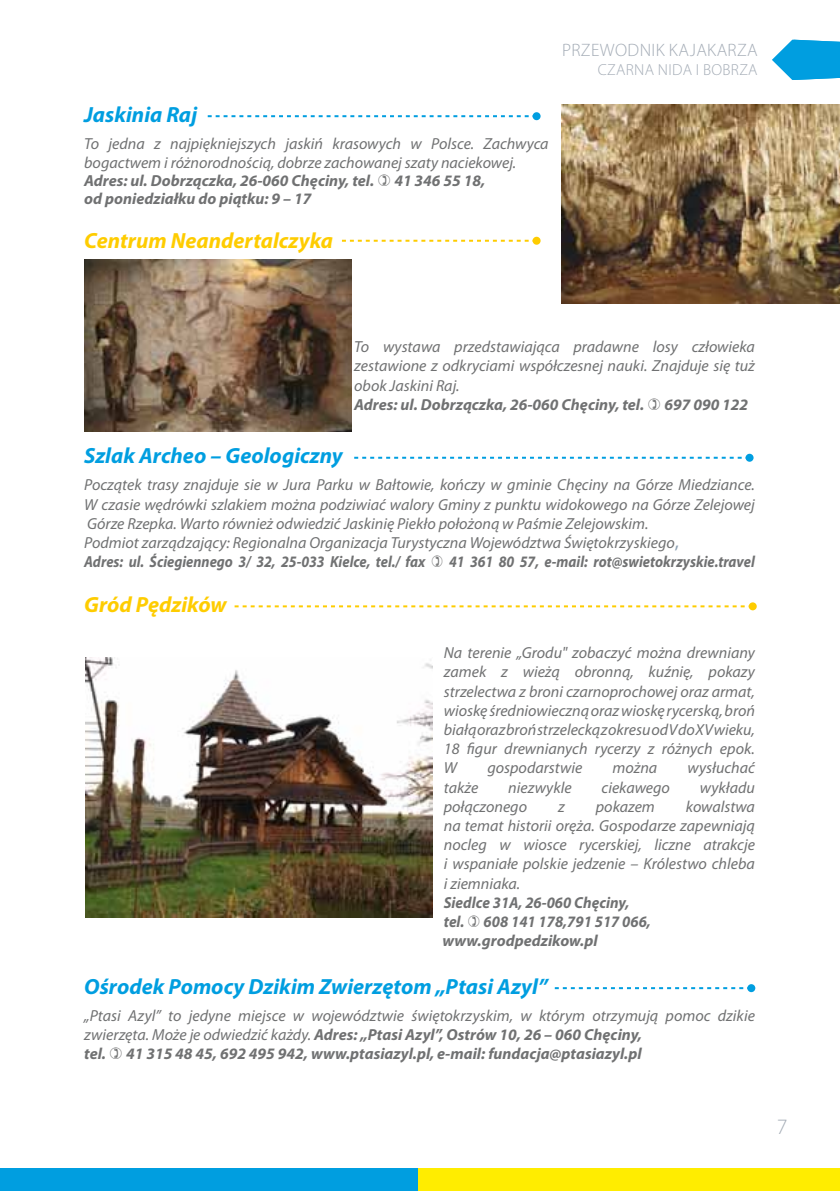
<style>
.page{position:relative;width:840px;height:1191px;background:#fff}
.page>*{position:absolute;margin:0;border:0;box-sizing:border-box;transform-origin:0 0}
.t1{font:italic 700 22px "Myriad Pro";color:#009ee0}
.t2{font:italic 700 22px "Myriad Pro";color:#fecc00}
.t3{font:300 22px "Myriad Pro";color:#a4acb6}
.t4{font:300 18px "Myriad Pro";letter-spacing:.02em;color:#a4acb6}
.t5{font:italic 16px/19.2px "Myriad Pro";color:#707172}
.t6{font:italic 700 16px "Myriad Pro";color:#707172}
.t7{font:italic 700 16px/19px "Myriad Pro";color:#707172;scale:.95 1}
.t8{font:italic 700 16px "Myriad Pro";color:#707172;scale:.9 1}
.t9{font:300 16px "Myriad Pro";letter-spacing:.02em;color:#a4acb6}
.s1{font-style:normal;font-size:20px;color:#8da1b3}
.s2{font-weight:700}
</style>
<div class="page">
<svg style="left:772px;top:40px;width:67px;height:40px"></svg>
<div style="left:0;top:1168px;width:418px;height:23px;background:#009ee0"></div>
<div style="left:418px;top:1168px;width:421px;height:23px;background:#ffed00"></div>
<img style="left:561px;top:104px;width:278px;height:200px">
<img style="left:84px;top:259px;width:267px;height:172px">
<img style="left:85px;top:657px;width:347px;height:260px">
<svg style="left:234px;top:605px;width:511px;height:2px"></svg>
<div style="left:748px;top:602px;width:8px;height:8px;background:#fecc00;border-radius:50%"></div>
<svg style="left:342px;top:240px;width:187px;height:2px"></svg>
<div style="left:532px;top:237px;width:8px;height:8px;background:#fecc00;border-radius:50%"></div>
<svg style="left:554px;top:987px;width:190px;height:2px"></svg>
<svg style="left:746px;top:984px;width:8px;height:8px"></svg>
<svg style="left:354px;top:457px;width:388px;height:2px"></svg>
<div style="left:745px;top:454px;width:8px;height:8px;background:#009ee0;border-radius:50%"></div>
<svg style="left:207px;top:115px;width:322px;height:2px"></svg>
<div style="left:532px;top:112px;width:8px;height:8px;background:#009ee0;border-radius:50%"></div>
<h1 class="t1" style="left:84px;top:100px;width:114px">Jaskinia Raj</h1>
<p class="t5" style="left:84px;top:134px;width:465px">To jedna z najpiękniejszych jaskiń krasowych w Polsce. Zachwyca bogactwem i różnorodnością, dobrze zachowanej szaty naciekowej.</p>
<p class="t6" style="left:84px;top:170px;width:291px">Adres: ul. Dobrzączka, 26-060 Chęciny, tel.</p>
<p class="t6" style="left:394px;top:170px;width:92px">41 346 55 18,</p>
<p class="t6" style="left:84px;top:188px;width:229px">od poniedziałku do piątku: 9 – 17</p>
<h1 class="t2" style="left:84px;top:226px;width:250px">Centrum Neandertalczyka</h1>
<p class="t4" style="left:561px;top:40px;width:197px">PRZEWODNIK KAJAKARZA</p>
<p class="t9" style="left:597px;top:61px;width:161px">CZARNA N IDA I BOBRZA</p>
<p class="t5" style="left:354px;top:337px;width:402px;text-align:justify">To wystawa przedstawiająca pradawne losy człowieka zestawione z odkryciami współczesnej nauki. Znajduje się tuż obok Jaskini Raj.</p>
<p class="t6" style="left:354px;top:394px;width:291px">Adres: ul. Dobrzączka, 26-060 Chęciny, tel.</p>
<p class="t6" style="left:664px;top:394px;width:85px">697 090 122</p>
<h1 class="t1" style="left:84px;top:441px;width:260px">Szlak Archeo – Geologiczny</h1>
<p class="t5" style="left:84px;top:475px;width:671px">Początek trasy znajduje sie w Jura Parku w Bałtowie, kończy w gminie Chęciny na Górze Miedziance.<br>W czasie wędrówki szlakiem można podziwiać walory Gminy z punktu widokowego na Górze Zelejowej Górze Rzepka. Warto również odwiedzić Jaskinię Piekło położoną w Paśmie Zelejowskim.<br>Podmiot zarządzający: Regionalna Organizacja Turystyczna Województwa Świętokrzyskiego<span class="s1">,<br></span><span class="s2">Adres: ul. Ściegiennego 3/ 32, 25-033 Kielce, tel./ fax</span></p>
<p class="t8" style="left:449px;top:551px;width:341px">41 361 80 57, e-mail: rot@swietokrzyskie.travel</p>
<h1 class="t2" style="left:84px;top:591px;width:144px">Gród Pędzików</h1>
<p class="t5" style="left:443px;top:643px;width:312px;text-align:justify">Na terenie „Grodu" zobaczyć można drewniany zamek z wieżą obronną, kuźnię, pokazy strzelectwa z broni czarnoprochowej oraz armat, wioskę średniowieczną oraz wioskę rycerską, broń białą oraz broń strzelecką z okresu od V do XV wieku, 18 figur drewnianych rycerzy z różnych epok.<br>W</p>
<p class="t5" style="left:487px;top:758px;width:96px">gospodarstwie</p>
<p class="t5" style="left:612px;top:758px;width:46px">można</p>
<p class="t5" style="left:687px;top:758px;width:69px">wysłuchać</p>
<p class="t5" style="left:443px;top:777px;width:36px">także</p>
<p class="t5" style="left:508px;top:777px;width:65px">niezwykle</p>
<p class="t5" style="left:601px;top:777px;width:70px">ciekawego</p>
<p class="t5" style="left:699px;top:777px;width:56px">wykładu</p>
<p class="t5" style="left:443px;top:796px;width:85px">połączonego</p>
<p class="t5" style="left:558px;top:796px;width:8px">z</p>
<p class="t5" style="left:595px;top:796px;width:60px">pokazem</p>
<p class="t5" style="left:443px;top:796px;width:312px;text-align:justify;text-indent:242px">kowalstwa na temat historii oręża. Gospodarze zapewniają nocleg w wiosce rycerskiej, liczne atrakcje i wspaniałe polskie jedzenie – Królestwo chleba i ziemniaka.</p>
<p class="t7" style="left:442px;top:892px;width:221px">Siedlce 31A, 26-060 Chęciny, tel. 608 141 178,791 517 066, www.grodpedzikow.pl</p>
<h1 class="t1" style="left:84px;top:972px;width:465px">Ośrodek Pomocy Dzikim Zwierzętom „Ptasi Azyl”</h1>
<p class="t5" style="left:84px;top:1006px;width:671px">„Ptasi Azyl” to jedyne miejsce w województwie świętokrzyskim, w którym otrzymują pomoc dzikie zwierzęta. Może je odwiedzić każdy. <span class="s2">Adres: „Ptasi Azyl”, Ostrów 10, 26 – 060 Chęciny,<br>tel.</span></p>
<p class="t6" style="left:126px;top:1043px;width:516px">41 315 48 45, 692 495 942, www.ptasiazyl.pl, e-mail: fundacja@ptasiazyl.pl</p>
<h1 class="t3" style="left:776px;top:1114px;width:12px">7</h1>
</div>
